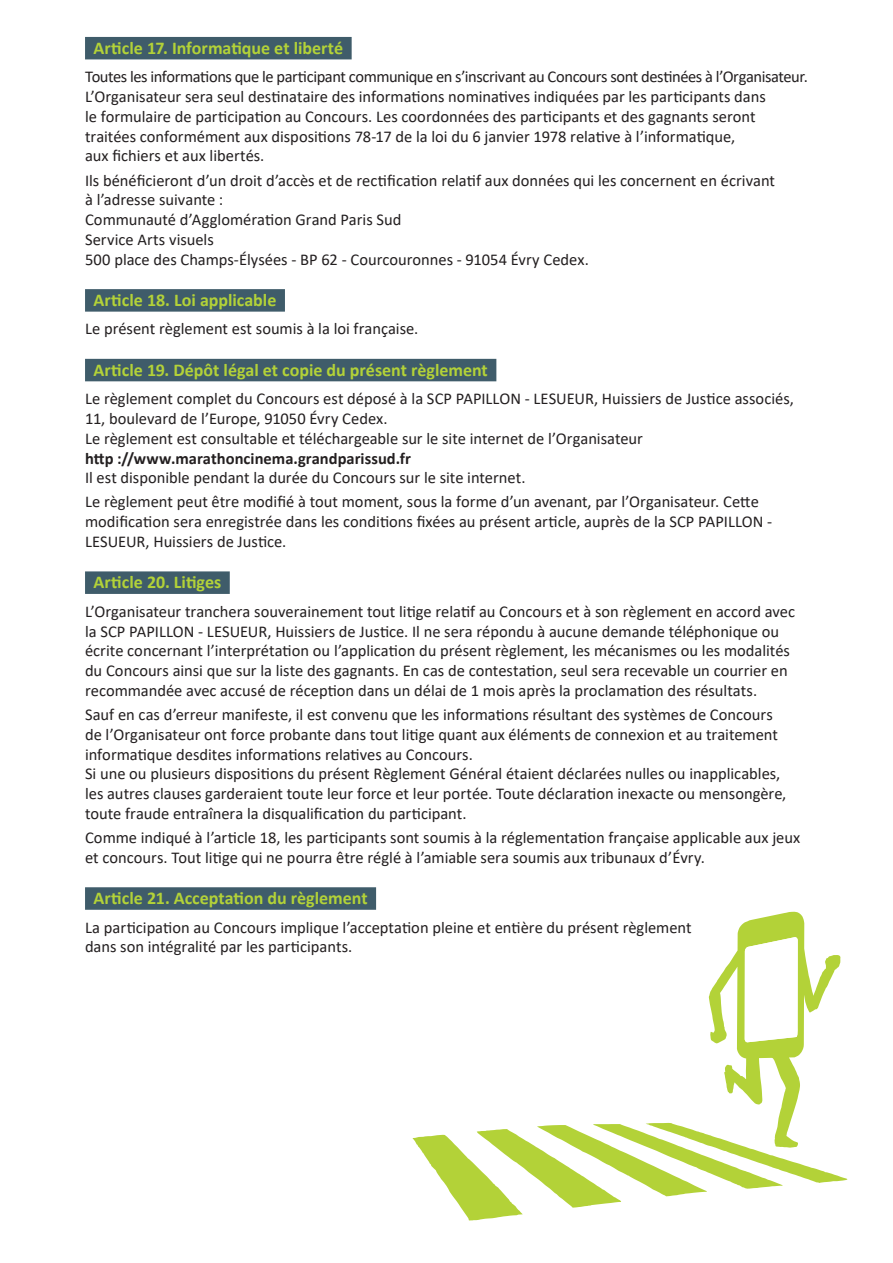
<style>
.page{position:relative;width:893px;height:1263px;background:#fff}
.page>*{position:absolute;margin:0;border:0;box-sizing:border-box;transform-origin:0 0}
.Article_cartouche{font:700 18px "Calibri";color:#b3d238}
.Texte{font:16.5px/19.8px "Calibri";color:#231f20}
.Texte-2{font:16.5px "Calibri";letter-spacing:-.025em;color:#231f20}
.Texte-3{font:700 16.5px "Calibri";color:#231f20}
</style>
<div class="page">
<div style="left:85px;top:37px;width:267px;height:22px;background:#3f5c6a"></div>
<div style="left:85px;top:289px;width:200px;height:23px;background:#3f5c6a"></div>
<div style="left:85px;top:359px;width:411px;height:22px;background:#3f5c6a"></div>
<div style="left:85px;top:571px;width:145px;height:23px;background:#3f5c6a"></div>
<div style="left:85px;top:887px;width:291px;height:23px;background:#3f5c6a"></div>
<svg style="left:412px;top:912px;width:435px;height:308px"></svg>
<p class="Article_cartouche" style="left:94px;top:35px;width:251px">Article 17. Informatique et liberté</p>
<p class="Texte-2" style="left:85px;top:65px;width:724px">Toutes les informations que le participant communique en s’inscrivant au Concours sont destinées à l’Organisateur.</p>
<p class="Texte" style="left:85px;top:86px;width:682px">L’Organisateur sera seul destinataire des informations nominatives indiquées par les participants dans</p>
<p class="Texte" style="left:85px;top:106px;width:672px">le formulaire de participation au Concours. Les coordonnées des participants et des gagnants seront traitées conformément aux dispositions 78-17 de la loi du 6 janvier 1978 relative à l’informatique, aux fichiers et aux libertés.</p>
<p class="Texte" style="left:85px;top:170px;width:692px">Ils bénéficieront d’un droit d’accès et de rectification relatif aux données qui les concernent en écrivant à l’adresse suivante :</p>
<p class="Texte" style="left:85px;top:209px;width:318px">Communauté d’Agglomération Grand Paris Sud</p>
<p class="Texte" style="left:85px;top:229px;width:130px">Service Arts visuels</p>
<p class="Texte" style="left:85px;top:249px;width:505px">500 place des Champs-Élysées - BP 62 - Courcouronnes - 91054 Évry Cedex.</p>
<p class="Article_cartouche" style="left:94px;top:287px;width:184px">Article 18. Loi applicable</p>
<p class="Texte" style="left:85px;top:319px;width:335px">Le présent règlement est soumis à la loi française.</p>
<p class="Article_cartouche" style="left:94px;top:357px;width:396px">Article 19. Dépôt légal et copie du présent règlement</p>
<p class="Texte" style="left:85px;top:388px;width:710px">Le règlement complet du Concours est déposé à la SCP PAPILLON - LESUEUR, Huissiers de Justice associés,<br>11, boulevard de l’Europe, 91050 Évry Cedex.</p>
<p class="Texte" style="left:85px;top:428px;width:559px">Le règlement est consultable et téléchargeable sur le site internet de l’Organisateur</p>
<p class="Texte-3" style="left:85px;top:446px;width:328px">http ://www.marathoncinema.grandparissud.fr</p>
<p class="Texte" style="left:85px;top:468px;width:442px">Il est disponible pendant la durée du Concours sur le site internet.</p>
<p class="Texte" style="left:85px;top:492px;width:689px">Le règlement peut être modifié à tout moment, sous la forme d’un avenant, par l’Organisateur. Cette modification sera enregistrée dans les conditions fixées au présent article, auprès de la SCP PAPILLON -<br>LESUEUR, Huissiers de Justice.</p>
<p class="Article_cartouche" style="left:94px;top:570px;width:129px">Article 20. Litiges</p>
<p class="Texte" style="left:85px;top:601px;width:712px">L’Organisateur tranchera souverainement tout litige relatif au Concours et à son règlement en accord avec la SCP PAPILLON - LESUEUR, Huissiers de Justice. Il ne sera répondu à aucune demande téléphonique ou écrite concernant l’interprétation ou l’application du présent règlement, les mécanismes ou les modalités du Concours ainsi que sur la liste des gagnants. En cas de contestation, seul sera recevable un courrier en recommandée avec accusé de réception dans un délai de 1 mois après la proclamation des résultats.</p>
<p class="Texte" style="left:85px;top:704px;width:694px">Sauf en cas d’erreur manifeste, il est convenu que les informations résultant des systèmes de Concours de l’Organisateur ont force probante dans tout litige quant aux éléments de connexion et au traitement informatique desdites informations relatives au Concours.</p>
<p class="Texte" style="left:85px;top:764px;width:697px">Si une ou plusieurs dispositions du présent Règlement Général étaient déclarées nulles ou inapplicables,</p>
<p class="Texte" style="left:85px;top:783px;width:703px">les autres clauses garderaient toute leur force et leur portée. Toute déclaration inexacte ou mensongère, toute fraude entraînera la disqualification du participant.</p>
<p class="Texte" style="left:85px;top:827px;width:717px">Comme indiqué à l’article 18, les participants sont soumis à la réglementation française applicable aux jeux et concours. Tout litige qui ne pourra être réglé à l’amiable sera soumis aux tribunaux d’Évry.</p>
<p class="Article_cartouche" style="left:94px;top:885px;width:276px">Article 21. Acceptation du règlement</p>
<p class="Texte" style="left:85px;top:917px;width:608px">La participation au Concours implique l’acceptation pleine et entière du présent règlement</p>
<p class="Texte" style="left:85px;top:936px;width:269px">dans son intégralité par les participants.</p>
</div>
